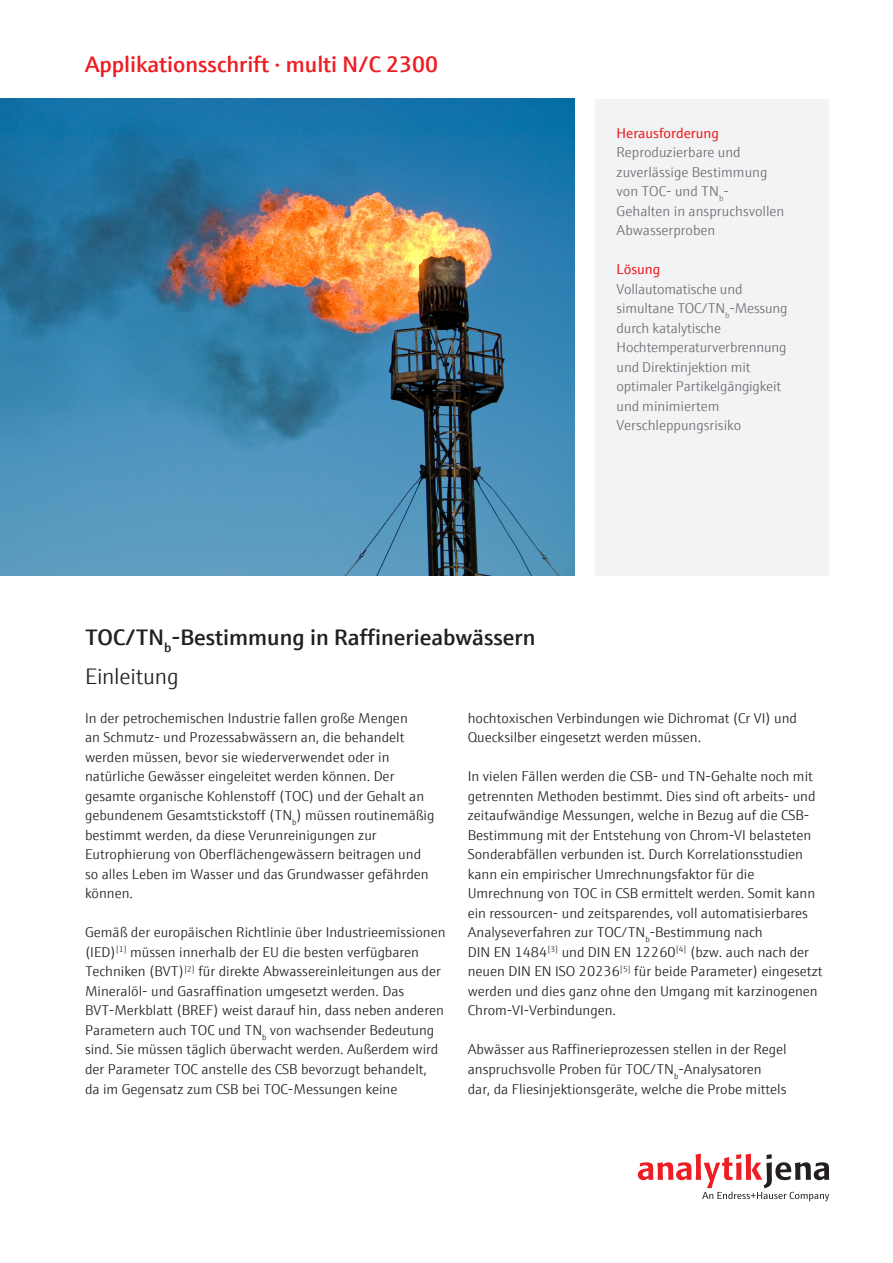
<style>
.page{position:relative;width:893px;height:1263px;background:#fff}
.page>*{position:absolute;margin:0;border:0;box-sizing:border-box;transform-origin:0 0}
.Einleitung_15pt_2_spaltig{font:600 22.5px "E+H Sans";color:#231f20}
.H_1_rot{font:600 22.5px "E+H Sans";color:#ee1d23}
.H2_15pt_schwarz{font:300 22.5px "E+H Sans";letter-spacing:-.005em;color:#231f20}
.Fließtext{font:300 14.25px/19.5px "E+H Sans";color:#231f20}
.Box_Bulletpoints{font:300 14.25px/19.5px "E+H Sans";letter-spacing:-.01em;color:#6c6d70}
.Box_Headline{font:14.25px "E+H Sans";color:#ee1d23}
</style>
<div class="page">
<svg style="left:638px;top:1154px;width:191px;height:47px"></svg>
<div style="left:595px;top:99px;width:234px;height:476px;background:#f2f3f4"></div>
<img style="left:0;top:99px;width:574px;height:476px">
<p class="H_1_rot" style="left:85px;top:47px;width:355px">Applikationsschrift · multi N/C 2300</p>
<p class="Box_Headline" style="left:617px;top:122px;width:104px">Herausforderung</p>
<p class="Box_Bulletpoints" style="left:617px;top:142px;width:169px">Reproduzierbare und zuverlässige Bestimmung von TOC- und TN<sub>b</sub>-<br>Gehalten in anspruchsvollen<br>Abwasserproben</p>
<p class="Box_Headline" style="left:617px;top:259px;width:45px">Lösung</p>
<p class="Box_Bulletpoints" style="left:617px;top:278px;width:173px">Vollautomatische und simultane TOC/TN<sub>b</sub>‑Messung durch katalytische<br>Hochtemperaturverbrennung und Direktinjektion mit optimaler Partikelgängigkeit und minimiertem<br>Verschleppungsrisiko</p>
<p class="Einleitung_15pt_2_spaltig" style="left:85px;top:620px;width:452px">TOC/TN<sub>b</sub>-Bestimmung in Raffinerieabwässern</p>
<p class="H2_15pt_schwarz" style="left:85px;top:660px;width:95px">Einleitung</p>
<p class="Fließtext" style="left:85px;top:707px;width:351px">In der petrochemischen Industrie fallen große Mengen<br>an Schmutz- und Prozessabwässern an, die behandelt werden müssen, bevor sie wiederverwendet oder in natürliche Gewässer eingeleitet werden können. Der gesamte organische Kohlenstoff (TOC) und der Gehalt an gebundenem Gesamtstickstoff (TN<sub>b</sub>) müssen routinemäßig bestimmt werden, da diese Verunreinigungen zur Eutrophierung von Oberflächengewässern beitragen und so alles Leben im Wasser und das Grundwasser gefährden können.</p>
<p class="Fließtext" style="left:85px;top:922px;width:362px">Gemäß der europäischen Richtlinie über Industrieemissionen (IED)<sup>[1]</sup> müssen innerhalb der EU die besten verfügbaren Techniken (BVT)<sup>]2]</sup> für direkte Abwassereinleitungen aus der Mineralöl- und Gasraffination umgesetzt werden. Das</p>
<p class="Fließtext" style="left:85px;top:1000px;width:360px">BVT-Merkblatt (BREF) weist darauf hin, dass neben anderen Parametern auch TOC und TN<sub>b</sub> von wachsender Bedeutung sind. Sie müssen täglich überwacht werden. Außerdem wird der Parameter TOC anstelle des CSB bevorzugt behandelt, da im Gegensatz zum CSB bei TOC-Messungen keine</p>
<p class="Fließtext" style="left:468px;top:707px;width:331px">hochtoxischen Verbindungen wie Dichromat (Cr VI) und<br>Quecksilber eingesetzt werden müssen.</p>
<p class="Fließtext" style="left:468px;top:766px;width:356px">In vielen Fällen werden die CSB- und TN-Gehalte noch mit getrennten Methoden bestimmt. Dies sind oft arbeits- und zeitaufwändige Messungen, welche in Bezug auf die CSB-Bestimmung mit der Entstehung von Chrom-VI belasteten Sonderabfällen verbunden ist. Durch Korrelationsstudien kann ein empirischer Umrechnungsfaktor für die Umrechnung von TOC in CSB ermittelt werden. Somit kann ein ressourcen- und zeitsparendes, voll automatisierbares Analyseverfahren zur TOC/TN<sub>b</sub>-Bestimmung nach<br>DIN EN 1484<sup>[3]</sup> und DIN EN 12260<sup>[4]</sup> (bzw. auch nach der neuen DIN EN ISO 20236<sup>[5]</sup> für beide Parameter) eingesetzt werden und dies ganz ohne den Umgang mit karzinogenen Chrom-VI-Verbindungen.</p>
<p class="Fließtext" style="left:468px;top:1039px;width:320px">Abwässer aus Raffinerieprozessen stellen in der Regel anspruchsvolle Proben für TOC/TN<sub>b</sub>-Analysatoren dar, da Fliesinjektionsgeräte, welche die Probe mittels</p>
</div>
